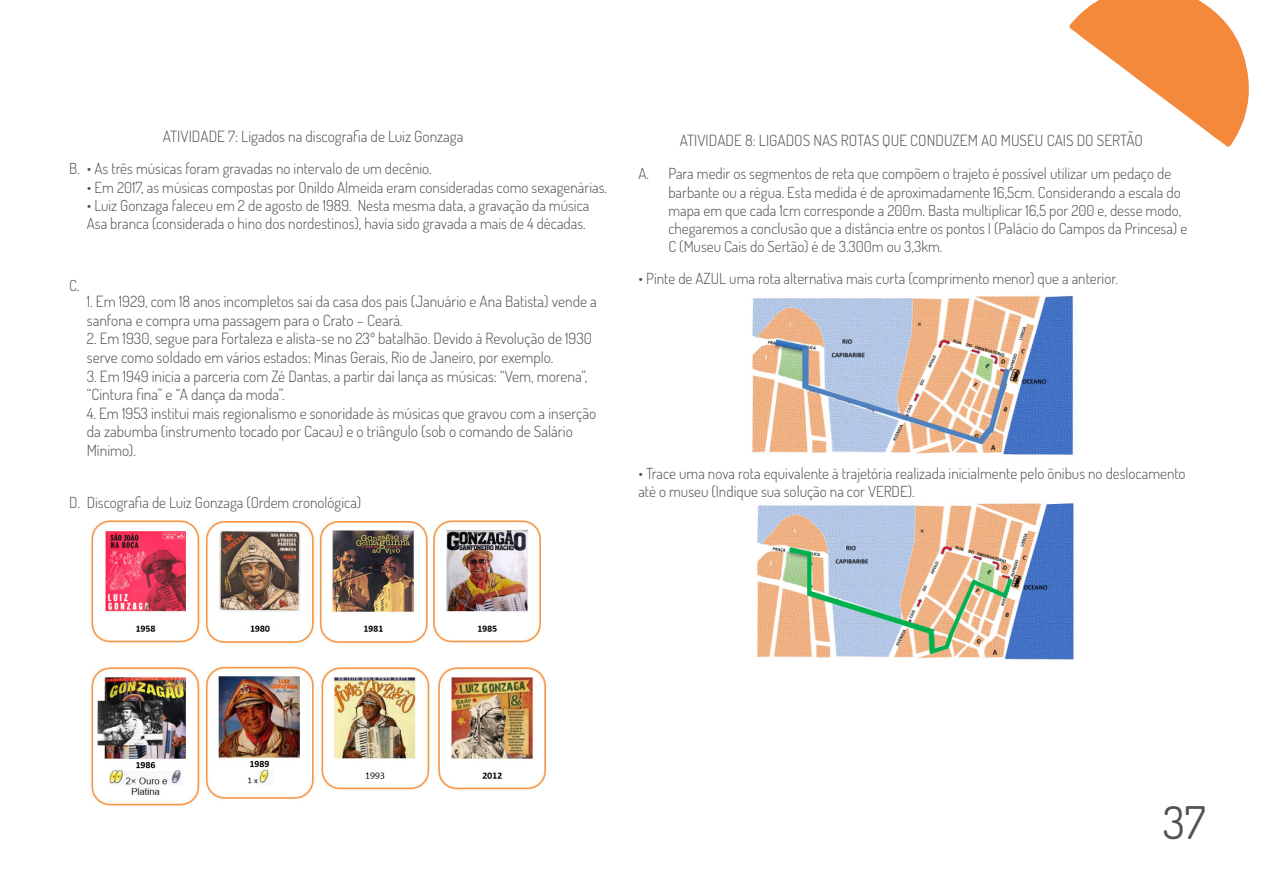
<style>
.page{position:relative;width:1263px;height:893px;background:#fff}
.page>*{position:absolute;margin:0;border:0;box-sizing:border-box;transform-origin:0 0}
.t1{font:45px "Dosis";color:#505353}
.Texto_Corrido{font:300 15.45px/18.6px "Dosis";color:#4f5252}
.Texto_Corrido-2{font:300 15.3px/18.3px "Dosis";color:#4f5252}
</style>
<div class="page">
<svg style="left:1069px;top:0;width:180px;height:147px"></svg>
<img style="left:91px;top:520px;width:455px;height:286px">
<img style="left:752px;top:295px;width:322px;height:160px">
<img style="left:757px;top:503px;width:317px;height:157px">
<p class="Texto_Corrido-2" style="left:69px;top:159px;width:12px">B.</p>
<p class="Texto_Corrido-2" style="left:69px;top:276px;width:12px">C.</p>
<p class="Texto_Corrido" style="left:163px;top:127px;width:302px">ATIVIDADE 7: Ligados na discografia de Luiz Gonzaga</p>
<p class="Texto_Corrido" style="left:680px;top:131px;width:465px">ATIVIDADE 8: LIGADOS NAS ROTAS QUE CONDUZEM AO MUSEU CAIS DO SERTÃO</p>
<p class="Texto_Corrido-2" style="left:87px;top:159px;width:346px">• As três músicas foram gravadas no intervalo de um decênio.</p>
<p class="Texto_Corrido-2" style="left:87px;top:178px;width:522px">• Em 2017, as músicas compostas por Onildo Almeida eram consideradas como sexagenárias.</p>
<p class="Texto_Corrido-2" style="left:87px;top:196px;width:504px">• Luiz Gonzaga faleceu em 2 de agosto de 1989. Nesta mesma data, a gravação da música<br>Asa branca (considerada o hino dos nordestinos), havia sido gravada a mais de 4 décadas.</p>
<p class="Texto_Corrido-2" style="left:668px;top:164px;width:520px">Para medir os segmentos de reta que compõem o trajeto é possível utilizar um pedaço de barbante ou a régua. Esta medida é de aproximadamente 16,5cm. Considerando a escala do mapa em que cada 1cm corresponde a 200m. Basta multiplicar 16,5 por 200 e, desse modo, chegaremos a conclusão que a distância entre os pontos I (Palácio do Campos da Princesa) e C (Museu Cais do Sertão) é de 3.300m ou 3,3km.</p>
<p class="Texto_Corrido-2" style="left:638px;top:164px;width:12px">A.</p>
<p class="Texto_Corrido-2" style="left:638px;top:269px;width:481px">• Pinte de AZUL uma rota alternativa mais curta (comprimento menor) que a anterior.</p>
<p class="Texto_Corrido" style="left:87px;top:292px;width:512px">1. Em 1929, com 18 anos incompletos sai da casa dos pais (Januário e Ana Batista) vende a sanfona e compra uma passagem para o Crato – Ceará.</p>
<p class="Texto_Corrido" style="left:87px;top:329px;width:507px">2. Em 1930, segue para Fortaleza e alista-se no 23º batalhão. Devido à Revolução de 1930 serve como soldado em vários estados: Minas Gerais, Rio de Janeiro, por exemplo.</p>
<p class="Texto_Corrido" style="left:87px;top:366px;width:502px">3. Em 1949 inicia a parceria com Zé Dantas, a partir daí lança as músicas: “Vem, morena”, “Cintura fina” e “A dança da moda”.</p>
<p class="Texto_Corrido" style="left:87px;top:403px;width:511px">4. Em 1953 institui mais regionalismo e sonoridade às músicas que gravou com a inserção da zabumba (instrumento tocado por Cacau) e o triângulo (sob o comando de Salário<br>Mínimo).</p>
<p class="Texto_Corrido-2" style="left:69px;top:493px;width:12px">D.</p>
<p class="Texto_Corrido-2" style="left:87px;top:493px;width:276px">Discografia de Luiz Gonzaga (Ordem cronológica)</p>
<p class="Texto_Corrido-2" style="left:638px;top:464px;width:549px">• Trace uma nova rota equivalente à trajetória realizada inicialmente pelo ônibus no deslocamento até o museu (Indique sua solução na cor VERDE).</p>
<h1 class="t1" style="left:1163px;top:793px;width:44px">37</h1>
</div>
